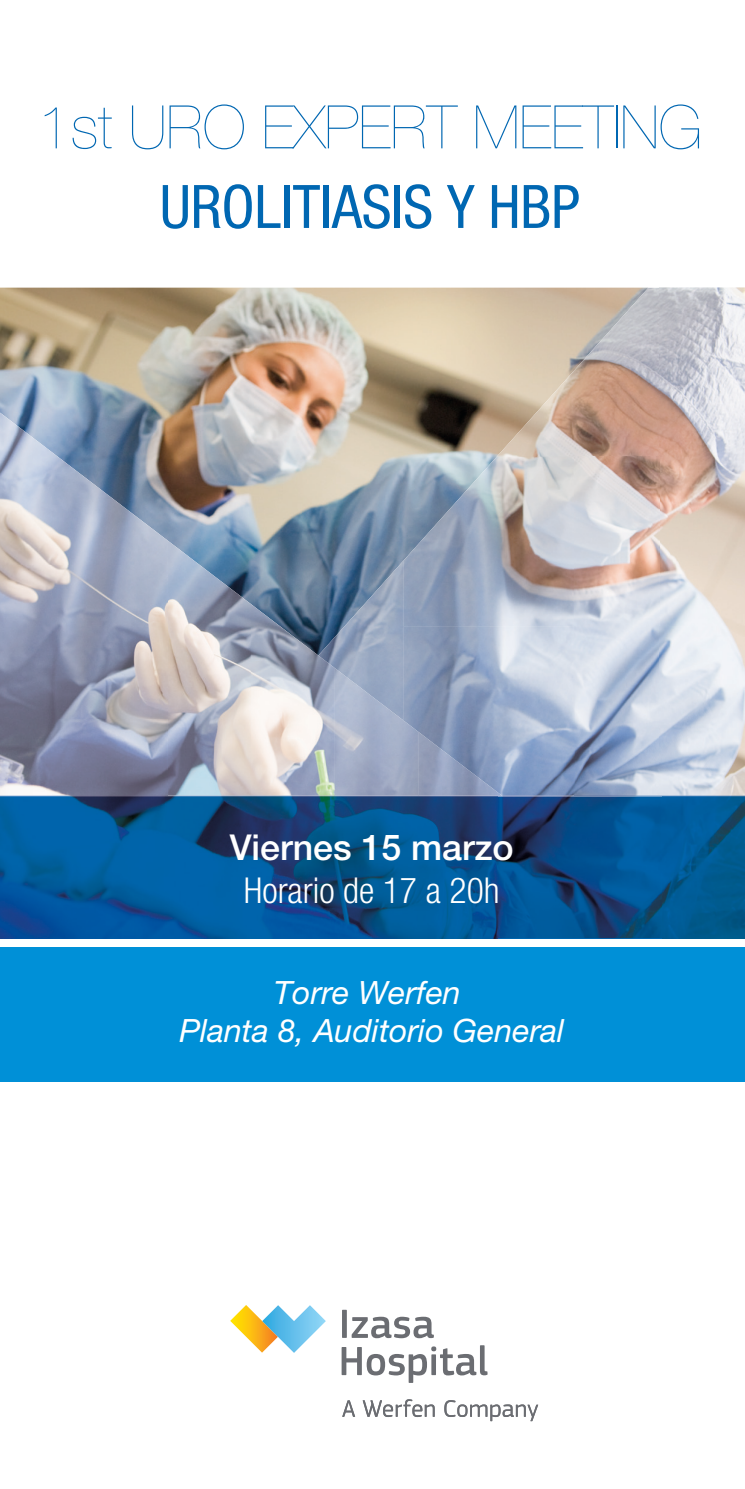
<style>
.page{position:relative;width:745px;height:1489px;background:#fff}
.page>*{position:absolute;margin:0;border:0;box-sizing:border-box;transform-origin:0 0}
.t1{font:200 60px "Helvetica Neue LT Pro";letter-spacing:-.005em;color:#0067b2}
.t2{font:condensed 60px "Helvetica Neue LT Pro";letter-spacing:-.005em;color:#0067b2}
.t3{font:300 condensed 35.75px "Helvetica Neue LT Pro";color:#fff}
.t4{font:500 35.75px "Helvetica Neue LT Pro";color:#fff}
.t5{font:italic 32px/38.5px "Helvetica Neue LT Pro";color:#fff;text-align:center}
</style>
<div class="page">
<img style="left:0;top:287px;width:496px;height:317px">
<hr style="left:0;top:938px;width:744px;height:1px;background:#0067b2">
<img style="left:0;top:795px;width:744px;height:143px">
<div style="left:0;top:946px;width:744px;height:135px;background:#0090d7"></div>
<hr style="left:342px;top:1309px;width:4px;height:28px;background:#6b6d72">
<svg style="left:351px;top:1316px;width:82px;height:22px"></svg>
<svg style="left:341px;top:1345px;width:146px;height:37px"></svg>
<svg style="left:342px;top:1400px;width:13px;height:16px"></svg>
<svg style="left:362px;top:1399px;width:72px;height:17px"></svg>
<svg style="left:444px;top:1400px;width:94px;height:20px"></svg>
<svg style="left:230px;top:1305px;width:95px;height:47px"></svg>
<img style="left:0;top:412px;width:167px;height:383px">
<img style="left:167px;top:540px;width:84px;height:255px">
<img style="left:250px;top:604px;width:84px;height:191px">
<img style="left:334px;top:720px;width:69px;height:75px">
<img style="left:496px;top:287px;width:163px;height:169px">
<img style="left:659px;top:287px;width:85px;height:508px">
<img style="left:403px;top:456px;width:256px;height:339px">
<img style="left:318px;top:560px;width:85px;height:160px">
<h1 class="t1" style="left:38px;top:92px;width:665px">1st URO EXPERT MEETING</h1>
<h1 class="t2" style="left:160px;top:172px;width:421px">UROLITIASIS Y HBP</h1>
<p class="t4" style="left:230px;top:826px;width:285px">Viernes 15 marzo</p>
<p class="t3" style="left:244px;top:870px;width:257px">Horario de 17 a 20h</p>
<p class="t5" style="left:179px;top:972px;width:386px">Torre Werfen<br>Planta 8, Auditorio General</p>
</div>
